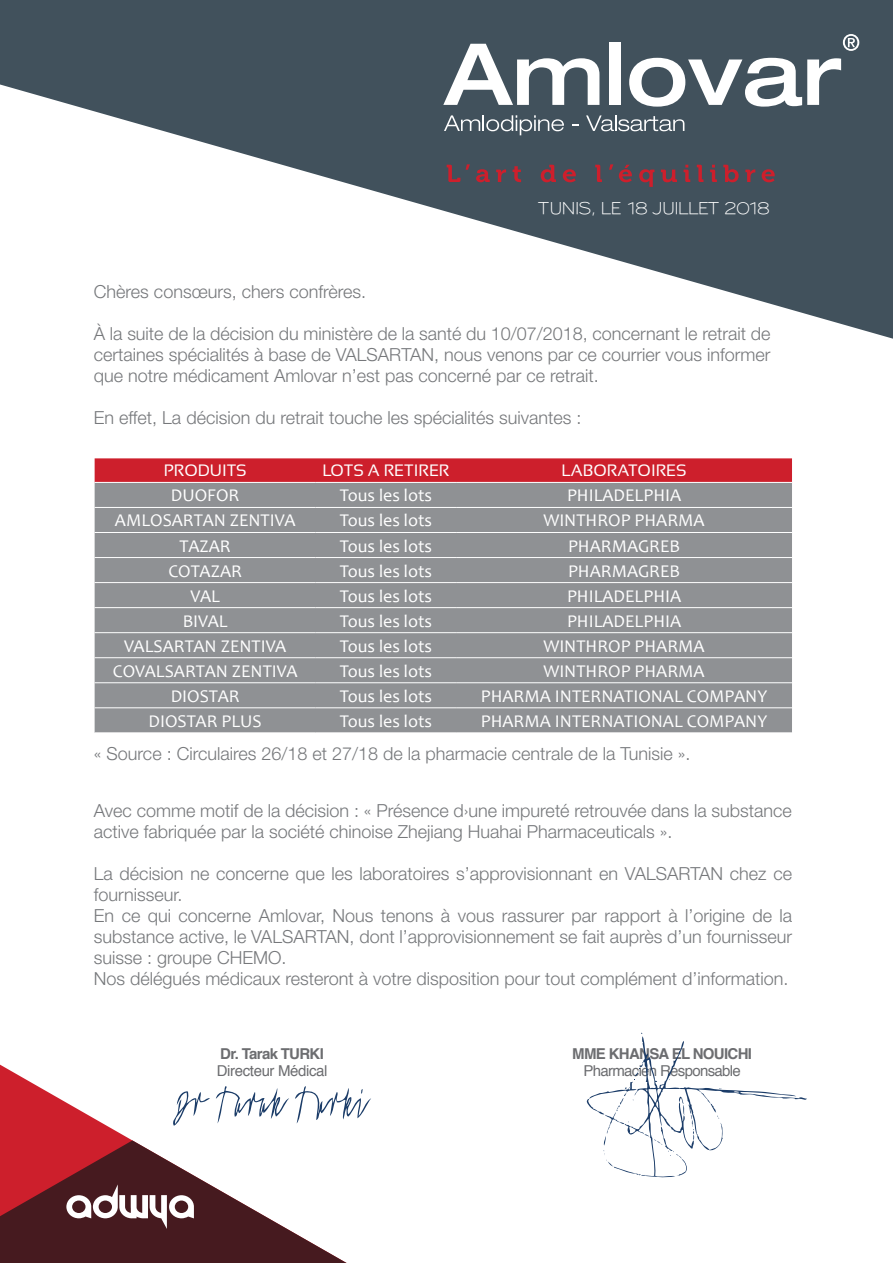
<style>
.page{position:relative;width:893px;height:1263px;background:#fff}
.page>*{position:absolute;margin:0;border:0;box-sizing:border-box;transform-origin:0 0}
.t1{font:300 18px/21px "Helvetica Neue LT Std";color:#76787b}
.t2{font:18px "Candara";color:#fff}
.t3{font:16.5px "Sansation";color:#fff}
.t4{font:600 16.5px "Sansumi";letter-spacing:-.095em;color:#fff}
.t5{font:700 15px "Helvetica";letter-spacing:-.045em;color:#6c6d70}
.t6{font:15px "Helvetica";letter-spacing:-.045em;color:#6c6d70}
.t7{font:15px "Helvetica";letter-spacing:-.025em;color:#6c6d70}
</style>
<div class="page">
<svg style="left:0;top:1065px;width:297px;height:75px"></svg>
<svg style="left:171px;top:1091px;width:39px;height:35px"></svg>
<svg style="left:216px;top:1086px;width:73px;height:37px"></svg>
<svg style="left:295px;top:1086px;width:76px;height:37px"></svg>
<svg style="left:95px;top:458px;width:697px;height:24px;background:#cd2330"></svg>
<div style="left:95px;top:483px;width:697px;height:250px;background:#8f9194"></div>
<hr style="left:95px;top:507px;width:221px;height:1px;background:#fff">
<hr style="left:316px;top:507px;width:140px;height:1px;background:#fff">
<hr style="left:456px;top:507px;width:336px;height:1px;background:#fff">
<hr style="left:95px;top:532px;width:221px;height:1px;background:#fff">
<hr style="left:316px;top:532px;width:140px;height:1px;background:#fff">
<hr style="left:456px;top:532px;width:336px;height:1px;background:#fff">
<hr style="left:95px;top:557px;width:221px;height:1px;background:#fff">
<hr style="left:316px;top:557px;width:140px;height:1px;background:#fff">
<hr style="left:456px;top:557px;width:336px;height:1px;background:#fff">
<hr style="left:95px;top:582px;width:221px;height:1px;background:#fff">
<hr style="left:316px;top:582px;width:140px;height:1px;background:#fff">
<hr style="left:456px;top:582px;width:336px;height:1px;background:#fff">
<hr style="left:95px;top:607px;width:221px;height:1px;background:#fff">
<hr style="left:316px;top:607px;width:140px;height:1px;background:#fff">
<hr style="left:456px;top:607px;width:336px;height:1px;background:#fff">
<hr style="left:95px;top:632px;width:221px;height:1px;background:#fff">
<hr style="left:316px;top:632px;width:140px;height:1px;background:#fff">
<hr style="left:456px;top:632px;width:336px;height:1px;background:#fff">
<hr style="left:95px;top:657px;width:221px;height:1px;background:#fff">
<hr style="left:316px;top:657px;width:140px;height:1px;background:#fff">
<hr style="left:456px;top:657px;width:336px;height:1px;background:#fff">
<hr style="left:95px;top:682px;width:221px;height:1px;background:#fff">
<hr style="left:316px;top:682px;width:140px;height:1px;background:#fff">
<hr style="left:456px;top:682px;width:336px;height:1px;background:#fff">
<hr style="left:95px;top:707px;width:221px;height:1px;background:#fff">
<hr style="left:316px;top:707px;width:140px;height:1px;background:#fff">
<hr style="left:456px;top:707px;width:336px;height:1px;background:#fff">
<svg style="left:0;top:0;width:893px;height:339px;fill:#41515c"></svg>
<svg style="left:447px;top:165px;width:13px;height:17px"></svg>
<svg style="left:466px;top:164px;width:4px;height:6px"></svg>
<svg style="left:476px;top:169px;width:14px;height:13px"></svg>
<svg style="left:496px;top:169px;width:10px;height:13px"></svg>
<svg style="left:513px;top:166px;width:8px;height:16px"></svg>
<svg style="left:541px;top:165px;width:15px;height:17px"></svg>
<svg style="left:563px;top:169px;width:13px;height:13px"></svg>
<svg style="left:595px;top:165px;width:7px;height:17px"></svg>
<svg style="left:609px;top:164px;width:4px;height:6px"></svg>
<svg style="left:619px;top:165px;width:13px;height:17px"></svg>
<svg style="left:639px;top:169px;width:15px;height:18px"></svg>
<svg style="left:661px;top:170px;width:16px;height:12px"></svg>
<svg style="left:684px;top:165px;width:6px;height:17px"></svg>
<svg style="left:697px;top:165px;width:6px;height:17px"></svg>
<svg style="left:710px;top:165px;width:7px;height:17px"></svg>
<svg style="left:723px;top:165px;width:16px;height:17px"></svg>
<svg style="left:745px;top:169px;width:10px;height:13px"></svg>
<svg style="left:762px;top:169px;width:13px;height:13px"></svg>
<svg style="left:443px;top:44px;width:156px;height:61px"></svg>
<div style="left:609px;top:43px;width:12px;height:62px;background:#fff"></div>
<svg style="left:629px;top:58px;width:212px;height:49px"></svg>
<svg style="left:843px;top:34px;width:16px;height:17px"></svg>
<svg style="left:444px;top:115px;width:120px;height:20px;background:#68747d"></svg>
<svg style="left:572px;top:124px;width:7px;height:2px"></svg>
<svg style="left:586px;top:115px;width:98px;height:16px;background:#727e86"></svg>
<svg style="left:0;top:1140px;width:347px;height:123px"></svg>
<svg style="left:587px;top:1032px;width:220px;height:146px"></svg>
<p class="t4" style="left:538px;top:200px;width:134px">TUNIS, LE 18 JUILLE</p>
<p class="t4" style="left:708px;top:200px;width:64px">T 2018</p>
<p class="t1" style="left:94px;top:281px;width:274px">Chères consœurs, chers confrères.</p>
<p class="t1" style="left:94px;top:323px;width:678px;text-align:justify">À la suite de la décision du ministère de la santé du 10/07/2018, concernant le retrait de certaines spécialités à base de VALSARTAN, nous venons par ce courrier vous informer que notre médicament Amlovar n’est pas concerné par ce retrait.</p>
<p class="t1" style="left:94px;top:407px;width:489px">En effet, La décision du retrait touche les spécialités suivantes :</p>
<p class="t3" style="left:164px;top:461px;width:85px">PRODUITS</p>
<p class="t3" style="left:322px;top:461px;width:129px">LOTS A RETIRER</p>
<p class="t3" style="left:562px;top:461px;width:126px">LABORATOIRES</p>
<p class="t2" style="left:171px;top:485px;width:70px">DUOFOR</p>
<p class="t2" style="left:340px;top:485px;width:94px">Tous les lots</p>
<p class="t2" style="left:567px;top:485px;width:116px">PHILADELPHIA</p>
<p class="t2" style="left:115px;top:510px;width:182px">AMLOSARTAN ZENTIVA</p>
<p class="t2" style="left:340px;top:510px;width:94px">Tous les lots</p>
<p class="t2" style="left:543px;top:510px;width:163px">WINTHROP PHARMA</p>
<p class="t2" style="left:180px;top:535px;width:53px">TAZAR</p>
<p class="t2" style="left:340px;top:535px;width:94px">Tous les lots</p>
<p class="t2" style="left:568px;top:535px;width:114px">PHARMAGREB</p>
<p class="t2" style="left:168px;top:560px;width:75px">COTAZAR</p>
<p class="t2" style="left:340px;top:560px;width:94px">Tous les lots</p>
<p class="t2" style="left:568px;top:560px;width:114px">PHARMAGREB</p>
<p class="t2" style="left:190px;top:585px;width:31px">VAL</p>
<p class="t2" style="left:340px;top:585px;width:94px">Tous les lots</p>
<p class="t2" style="left:567px;top:585px;width:116px">PHILADELPHIA</p>
<p class="t2" style="left:183px;top:610px;width:47px">BIVAL</p>
<p class="t2" style="left:340px;top:610px;width:94px">Tous les lots</p>
<p class="t2" style="left:567px;top:610px;width:116px">PHILADELPHIA</p>
<p class="t2" style="left:124px;top:635px;width:164px">VALSARTAN ZENTIVA</p>
<p class="t2" style="left:340px;top:635px;width:94px">Tous les lots</p>
<p class="t2" style="left:543px;top:635px;width:163px">WINTHROP PHARMA</p>
<p class="t2" style="left:113px;top:660px;width:186px">COVALSARTAN ZENTIVA</p>
<p class="t2" style="left:340px;top:660px;width:94px">Tous les lots</p>
<p class="t2" style="left:543px;top:660px;width:163px">WINTHROP PHARMA</p>
<p class="t2" style="left:171px;top:685px;width:71px">DIOSTAR</p>
<p class="t2" style="left:340px;top:685px;width:94px">Tous les lots</p>
<p class="t2" style="left:481px;top:685px;width:288px">PHARMA INTERNATIONAL COMPANY</p>
<p class="t2" style="left:149px;top:710px;width:115px">DIOSTAR PLUS</p>
<p class="t2" style="left:340px;top:710px;width:94px">Tous les lots</p>
<p class="t2" style="left:481px;top:710px;width:288px">PHARMA INTERNATIONAL COMPANY</p>
<p class="t1" style="left:94px;top:743px;width:598px">« Source : Circulaires 26/18 et 27/18 de la pharmacie centrale de la Tunisie ».</p>
<p class="t1" style="left:94px;top:799px;width:699px">Avec comme motif de la décision : « Présence d›une impureté retrouvée dans la substance active fabriquée par la société chinoise Zhejiang Huahai Pharmaceuticals ».</p>
<p class="t1" style="left:94px;top:862px;width:700px">La décision ne concerne que les laboratoires s’approvisionnant en VALSARTAN chez ce fournisseur.<br>En ce qui concerne Amlovar, Nous tenons à vous rassurer par rapport à l’origine de la substance active, le VALSARTAN, dont l’approvisionnement se fait auprès d’un fournisseur suisse : groupe CHEMO.<br>Nos délégués médicaux resteront à votre disposition pour tout complément d’information.</p>
<p class="t5" style="left:220px;top:1042px;width:97px">DR. TARAK TU RKI</p>
<p class="t7" style="left:217px;top:1059px;width:112px">Directeur Médical</p>
<p class="t5" style="left:572px;top:1042px;width:181px">MME KHANSA EL NOUICHI</p>
<p class="t6" style="left:583px;top:1059px;width:159px">Pharmacien Responsable</p>
</div>
